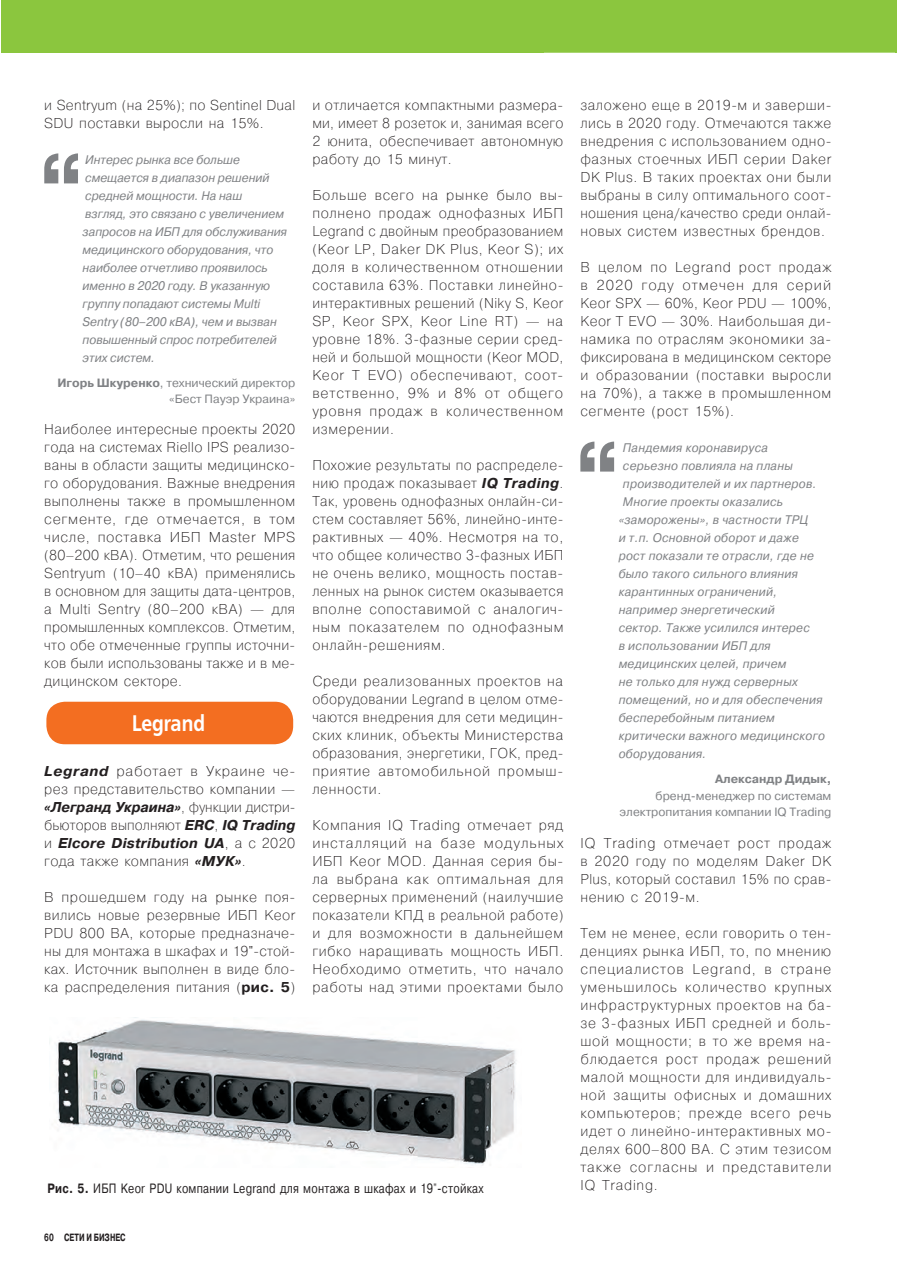
<style>
.page{position:relative;width:897px;height:1267px;background:#fff}
.page>*{position:absolute;margin:0;border:0;box-sizing:border-box;transform-origin:0 0}
.t1{font:700 89.55px "Pragmatica";color:#808285;scale:.95 1}
.t2{font:600 22.5px "Free Set";letter-spacing:.005em;color:#fff;scale:.85 1}
.t3{font:200 14.25px/18px "Pragmatica";letter-spacing:.045em;color:#231f20;text-align:justify}
.t4{font:200 14.25px/18px "Pragmatica";letter-spacing:.02em;color:#231f20}
.t5{font:13.5px "Pragmatica";letter-spacing:.025em;color:#231f20;scale:.8 1}
.t6{font:italic 12.45px "Pragmatica";letter-spacing:.02em;color:#808285;scale:.95 1}
.t7{font:italic 12.45px/18px "Pragmatica";color:#808285;scale:.95 1}
.t8{font:12px/16.5px "Pragmatica";color:#808285;text-align:right}
.t9{font:700 12px "Pragmatica";color:#808285}
.t10{font:700 10.5px "Pragmatica";color:#231f20;scale:.7 1}
.s1{font-weight:700}
.s2{font-weight:700;font-style:italic}
.s3{font-weight:200}
</style>
<div class="page">
<div style="left:2px;top:0;width:542px;height:53px;background:#8bc63e"></div>
<div style="left:46px;top:701px;width:247px;height:43px;background:#f36e21;border-radius:18px"></div>
<img style="left:49px;top:1017px;width:467px;height:149px">
<div style="left:544px;top:0;width:353px;height:53px;background:#8bc63e"></div>
<p class="t4" style="left:44px;top:95px;width:252px">и Sentryum (на 25%); по Sentinel Dual<br>SDU поставки выросли на 15%.</p>
<h1 class="t1" style="left:37px;top:129px;width:52px">“</h1>
<p class="t7" style="left:83px;top:151px;width:217px">Интерес рынка все больше смещается в диапазон решений средней мощности. На наш<br>взгляд, это связано с увеличением запросов на ИБП для обслуживания медицинского оборудования, что наиболее отчетливо проявилось именно в 2020 году. В указанную группу попадают системы Multi<br>Sentry (80–200 кВА), чем и вызван повышенный спрос потребителей этих систем.</p>
<p class="t8" style="left:57px;top:375px;width:239px"><span class="s1">Игорь Шкуренко</span>, технический директор «Бест Пауэр Украина»</p>
<p class="t3" style="left:44px;top:419px;width:253px">Наиболее интересные проекты 2020 года на системах Riello IPS реализо&shy;ваны в области защиты медицинско&shy;го оборудования. Важные внедрения выполнены также в промышленном сегменте, где отмечается, в том числе, поставка ИБП Master MPS (80–200 кВА). Отметим, что решения Sentryum (10–40 кВА) применялись в основном для защиты дата-центров, а Multi Sentry (80–200 кВА) — для промышленных комплексов. Отметим, что обе отмеченные группы источни&shy;ков были использованы также и в ме&shy;дицинском секторе.</p>
<h2 class="t2" style="left:132px;top:710px;width:87px">Legrand</h2>
<p class="t3" style="left:44px;top:761px;width:252px"><span class="s2">Legrand</span> работает в Украине че&shy;рез представительство компании — <span class="s2">«Легранд Украина»</span>, функции дистри&shy;бьюторов выполняют <span class="s2">ERC</span>, <span class="s2">IQ Trading </span>и <span class="s2">Elcore Distribution UA</span>, а с 2020 года также компания <span class="s2">«МУК»</span>.</p>
<p class="t3" style="left:44px;top:887px;width:252px">В прошедшем году на рынке поя&shy;вились новые резервные ИБП Keor PDU 800 ВА, которые предназначе&shy;ны для монтажа в шкафах и 19"-стой&shy;ках. Источник выполнен в виде бло&shy;ка распределения питания (<span class="s1">рис. 5</span>)</p>
<p class="t3" style="left:312px;top:95px;width:252px">и отличается компактными размера&shy;ми, имеет 8 розеток и, занимая всего 2 юнита, обеспечивает автономную работу до 15 минут.</p>
<p class="t3" style="left:312px;top:185px;width:253px">Больше всего на рынке было вы&shy;полнено продаж однофазных ИБП Legrand с двойным преобразованием (Keor LP, Daker DK Plus, Keor S); их доля в количественном отношении составила 63%. Поставки линейно&shy;интерактивных решений (Niky S, Keor SP, Keor SPX, Keor Line RT) — на уровне 18%. 3-фазные серии сред&shy;ней и большой мощности (Keor MOD, Keor T EVO) обеспечивают, соот&shy;ветственно, 9% и 8% от общего уровня продаж в количественном измерении.</p>
<p class="t3" style="left:312px;top:455px;width:252px">Похожие результаты по распределе&shy;нию продаж показывает <span class="s2">IQ Trading</span>.<br>Так, уровень однофазных онлайн-си&shy;стем составляет 56%, линейно-инте&shy;рактивных — 40%. Несмотря на то, что общее количество 3-фазных ИБП не очень велико, мощность постав&shy;ленных на рынок систем оказывается вполне сопоставимой с аналогич&shy;ным показателем по однофазным онлайн-решениям.</p>
<p class="t3" style="left:312px;top:671px;width:252px">Среди реализованных проектов на оборудовании Legrand в целом отме&shy;чаются внедрения для сети медицин&shy;ских клиник, объекты Министерства образования, энергетики, ГОК, пред&shy;приятие автомобильной промыш&shy;ленности.</p>
<p class="t3" style="left:312px;top:815px;width:252px">Компания IQ Trading отмечает ряд инсталляций на базе модульных ИБП Keor MOD. Данная серия бы&shy;ла выбрана как оптимальная для серверных применений (наилучшие показатели КПД в реальной работе) и для возможности в дальнейшем гибко наращивать мощность ИБП.<br>Необходимо отметить, что начало работы над этими проектами было</p>
<p class="t3" style="left:580px;top:95px;width:252px">заложено еще в 2019-м и заверши&shy;лись в 2020 году. Отмечаются также внедрения с использованием одно&shy;фазных стоечных ИБП серии Daker DK Plus. В таких проектах они были выбраны в силу оптимального соот&shy;ношения цена/качество среди онлай&shy;новых систем известных брендов.</p>
<p class="t3" style="left:580px;top:257px;width:252px">В целом по Legrand рост продаж в 2020 году отмечен для серий Keor SPX — 60%, Keor PDU — 100%, Keor T EVO — 30%. Наибольшая ди&shy;намика по отраслям экономики за&shy;фиксирована в медицинском секторе и образовании (поставки выросли на 70%), а также в промышленном сегменте (рост 15%).</p>
<h1 class="t1" style="left:573px;top:417px;width:52px">“</h1>
<p class="t6" style="left:623px;top:440px;width:154px">Пандемия коронавируса</p>
<p class="t6" style="left:623px;top:458px;width:180px">серьезно повлияла на планы</p>
<p class="t6" style="left:623px;top:476px;width:205px">производителей и их партнеров.</p>
<p class="t6" style="left:623px;top:494px;width:170px">Многие проекты оказались</p>
<p class="t6" style="left:618px;top:512px;width:201px">«заморожены», в частности ТРЦ</p>
<p class="t6" style="left:618px;top:530px;width:191px">и т.п. Основной оборот и даже</p>
<p class="t6" style="left:618px;top:548px;width:207px">рост показали те отрасли, где не</p>
<p class="t6" style="left:618px;top:566px;width:190px">было такого сильного влияния</p>
<p class="t6" style="left:618px;top:584px;width:168px">карантинных ограничений,</p>
<p class="t6" style="left:618px;top:602px;width:166px">например энергетический</p>
<p class="t6" style="left:618px;top:620px;width:203px">сектор. Также усилился интерес</p>
<p class="t6" style="left:618px;top:638px;width:162px">в использовании ИБП для</p>
<p class="t6" style="left:618px;top:656px;width:178px">медицинских целей, причем</p>
<p class="t6" style="left:618px;top:674px;width:190px">не только для нужд серверных</p>
<p class="t6" style="left:618px;top:692px;width:216px">помещений, но и для обеспечения</p>
<p class="t6" style="left:618px;top:710px;width:166px">бесперебойным питанием</p>
<p class="t6" style="left:618px;top:728px;width:219px">критически важного медицинского</p>
<p class="t6" style="left:618px;top:746px;width:94px">оборудования.</p>
<p class="t9" style="left:715px;top:771px;width:118px">Александр Дидык,</p>
<p class="t8" style="left:619px;top:787px;width:213px">бренд-менеджер по системам электропитания компании IQ Trading</p>
<p class="t3" style="left:580px;top:833px;width:252px">IQ Trading отмечает рост продаж в 2020 году по моделям Daker DK Plus, который составил 15% по срав&shy;нению с 2019-м.</p>
<p class="t3" style="left:580px;top:923px;width:253px">Тем не менее, если говорить о тен&shy;денциях рынка ИБП, то, по мнению специалистов Legrand, в стране уменьшилось количество крупных инфраструктурных проектов на ба&shy;зе 3-фазных ИБП средней и боль&shy;шой мощности; в то же время на&shy;блюдается рост продаж решений малой мощности для индивидуаль&shy;ной защиты офисных и домашних компьютеров; прежде всего речь идет о линейно-интерактивных мо&shy;делях 600–800 ВА. С этим тезисом также согласны и представители</p>
<p class="t5" style="left:47px;top:1179px;width:546px"><span class="s1">Рис. 5.</span> ИБП Keor PDU компании Legrand для монтажа в шкафах и 19<span class="s3">"</span>-стойках</p>
<p class="t3" style="left:580px;top:1175px;width:79px">IQ Trading.</p>
<p class="t10" style="left:44px;top:1230px;width:118px">60 СЕТИ И БИЗНЕС</p>
</div>
